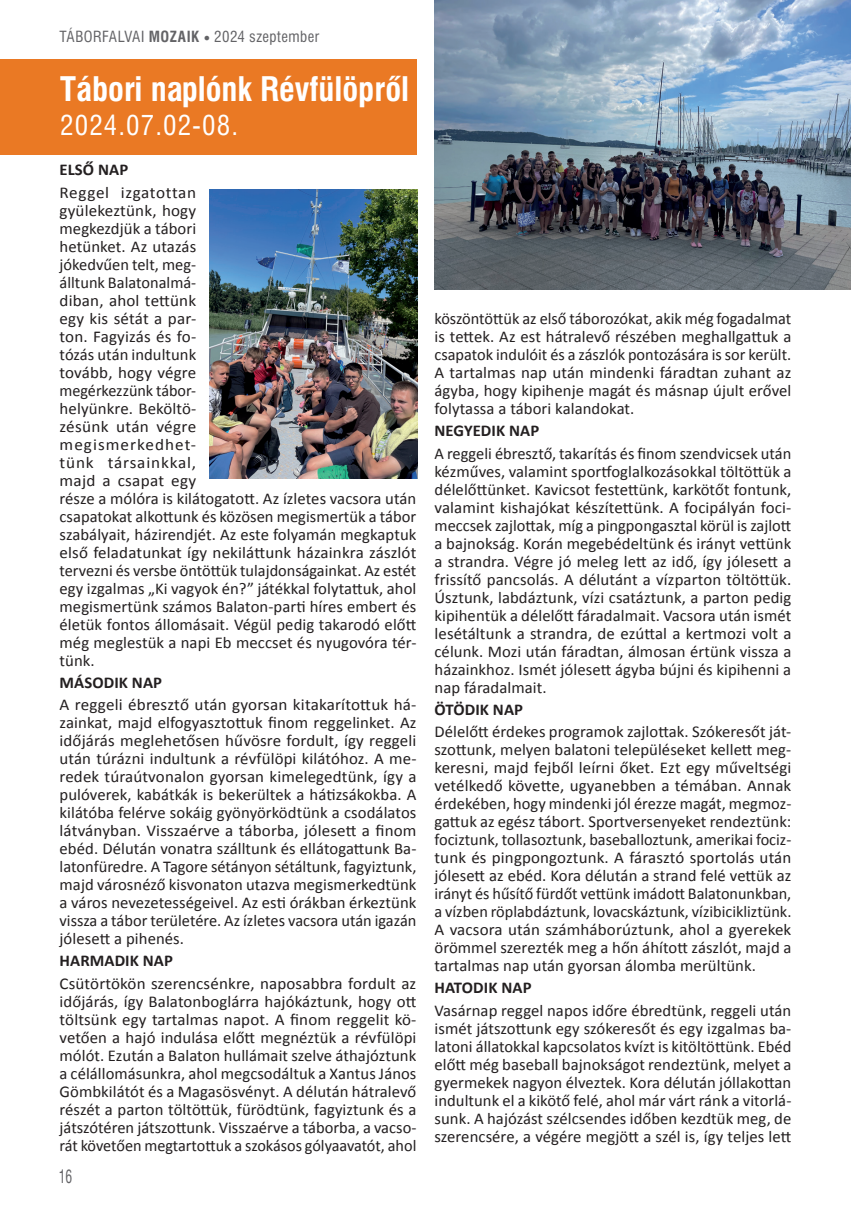
<style>
.page{position:relative;width:851px;height:1212px;background:#fff}
.page>*{position:absolute;margin:0;border:0;box-sizing:border-box;transform-origin:0 0}
.t1{font:700 33px "Swiss 721 Cn PFL";color:#fff}
.t2{font:27px "Swiss 721 Cn PFL";letter-spacing:.04em;color:#fff}
.t3{font:18px "Swiss 721 Cn PFL";color:#636366;scale:.75 1}
.t4{font:16.5px/18px "Calibri";letter-spacing:.005em;color:#231f20;text-align:justify}
.t5{font:16.5px/18px "Calibri";letter-spacing:.005em;color:#231f20;scale:1.04 1}
.t6{font:700 16.5px "Calibri";letter-spacing:.005em;color:#231f20}
.t7{font:15px "Swiss 721 Cn PFL";letter-spacing:.03em;color:#636366}
.s1{font-weight:700}
.s2{font-family:"Times New Roman";font-size:10.5px}
</style>
<div class="page">
<hr style="left:850px;top:783px;width:1px;height:429px;background:#ea7924">
<div style="left:0;top:59px;width:416px;height:95px;background:#ea7924"></div>
<img style="left:434px;top:0;width:416px;height:289px">
<img style="left:209px;top:189px;width:208px;height:289px">
<p class="t7" style="left:60px;top:28px;width:261px">TÁBORFALVAI <span class="s1">MOZAIK</span> <span class="s2">●</span> 2024 szeptember</p>
<h1 class="t1" style="left:60px;top:69px;width:350px">Tábori naplónk Révfülöpről</h1>
<h2 class="t2" style="left:60px;top:109px;width:179px">2024.07.02-08.</h2>
<p class="t6" style="left:60px;top:158px;width:70px">ELSŐ NAP</p>
<p class="t5" style="left:60px;top:182px;width:344px">Reggel izgatottan<br>gyülekeztünk, hogy<br>megkezdjük a tábori<br>hetünket. Az utazás<br>jókedvűen telt, meg-<br>álltunk Balatonalmá-<br>diban, ahol tettünk<br>egy kis sétát a par-<br>ton. Fagyizás és fo-<br>tózás után indultunk<br>tovább, hogy végre<br>megérkezzünk tábor-<br>helyünkre. Beköltö-<br>zésünk után végre<br>megismerkedhet-<br>tünk társainkkal,<br>majd a csapat egy<br>része a mólóra is kilátogatott. Az ízletes vacsora után csapatokat alkottunk és közösen megismertük a tábor szabályait, házirendjét. Az este folyamán megkaptuk első feladatunkat így nekiláttunk házainkra zászlót tervezni és versbe öntöttük tulajdonságainkat. Az estét egy izgalmas „Ki vagyok én?” játékkal folytattuk, ahol megismertünk számos Balaton-parti híres embert és életük fontos állomásait. Végül pedig takarodó előtt még meglestük a napi Eb meccset és nyugovóra tér&shy;tünk.</p>
<p class="t6" style="left:60px;top:671px;width:104px">MÁSODIK NAP</p>
<p class="t5" style="left:60px;top:695px;width:345px;text-align:justify">A reggeli ébresztő után gyorsan kitakarítottuk há&shy;zainkat, majd elfogyasztottuk finom reggelinket. Az időjárás meglehetősen hűvösre fordult, így reggeli után túrázni indultunk a révfülöpi kilátóhoz. A me&shy;redek túraútvonalon gyorsan kimelegedtünk, így a pulóverek, kabátkák is bekerültek a hátizsákokba. A kilátóba felérve sokáig gyönyörködtünk a csodálatos látványban. Visszaérve a táborba, jólesett a finom ebéd. Délután vonatra szálltunk és ellátogattunk Ba&shy;latonfüredre. A Tagore sétányon sétáltunk, fagyiztunk, majd városnéző kisvonaton utazva megismerkedtünk a város nevezetességeivel. Az esti órákban érkeztünk vissza a tábor területére. Az ízletes vacsora után igazán jólesett a pihenés.</p>
<p class="t6" style="left:60px;top:949px;width:115px">HARMADIK NAP</p>
<p class="t4" style="left:60px;top:973px;width:358px">Csütörtökön szerencsénkre, naposabbra fordult az időjárás, így Balatonboglárra hajókáztunk, hogy ott töltsünk egy tartalmas napot. A finom reggelit kö&shy;vetően a hajó indulása előtt megnéztük a révfülöpi mólót. Ezután a Balaton hullámait szelve áthajóztunk a célállomásunkra, ahol megcsodáltuk a Xantus János Gömbkilátót és a Magasösvényt. A délután hátralevő részét a parton töltöttük, fürödtünk, fagyiztunk és a játszótéren játszottunk. Visszaérve a táborba, a vacso&shy;rát követően megtartottuk a szokásos gólyaavatót, ahol</p>
<p class="t3" style="left:59px;top:1165px;width:19px">16</p>
<p class="t4" style="left:434px;top:309px;width:358px">köszöntöttük az első táborozókat, akik még fogadalmat is tettek. Az est hátralevő részében meghallgattuk a csapatok indulóit és a zászlók pontozására is sor került.<br>A tartalmas nap után mindenki fáradtan zuhant az ágyba, hogy kipihenje magát és másnap újult erővel folytassa a tábori kalandokat.</p>
<p class="t6" style="left:434px;top:419px;width:106px">NEGYEDIK NAP</p>
<p class="t4" style="left:434px;top:443px;width:358px">A reggeli ébresztő, takarítás és finom szendvicsek után kézműves, valamint sportfoglalkozásokkal töltöttük a délelőttünket. Kavicsot festettünk, karkötőt fontunk, valamint kishajókat készítettünk. A focipályán foci&shy;meccsek zajlottak, míg a pingpongasztal körül is zajlott a bajnokság. Korán megebédeltünk és irányt vettünk a strandra. Végre jó meleg lett az idő, így jólesett a frissítő pancsolás. A délutánt a vízparton töltöttük.<br>Úsztunk, labdáztunk, vízi csatáztunk, a parton pedig kipihentük a délelőtt fáradalmait. Vacsora után ismét lesétáltunk a strandra, de ezúttal a kertmozi volt a célunk. Mozi után fáradtan, álmosan értünk vissza a házainkhoz. Ismét jólesett ágyba bújni és kipihenni a nap fáradalmait.</p>
<p class="t6" style="left:434px;top:698px;width:90px">ÖTÖDIK NAP</p>
<p class="t4" style="left:434px;top:722px;width:358px">Délelőtt érdekes programok zajlottak. Szókeresőt ját&shy;szottunk, melyen balatoni településeket kellett meg&shy;keresni, majd fejből leírni őket. Ezt egy műveltségi vetélkedő követte, ugyanebben a témában. Annak érdekében, hogy mindenki jól érezze magát, megmoz&shy;gattuk az egész tábort. Sportversenyeket rendeztünk: fociztunk, tollasoztunk, baseballoztunk, amerikai fociz&shy;tunk és pingpongoztunk. A fárasztó sportolás után jólesett az ebéd. Kora délután a strand felé vettük az irányt és hűsítő fürdőt vettünk imádott Balatonunkban, a vízben röplabdáztunk, lovacskáztunk, vízibicikliztünk.<br>A vacsora után számháborúztunk, ahol a gyerekek örömmel szerezték meg a hőn áhított zászlót, majd a tartalmas nap után gyorsan álomba merültünk.</p>
<p class="t6" style="left:434px;top:976px;width:98px">HATODIK NAP</p>
<p class="t4" style="left:434px;top:1000px;width:358px">Vasárnap reggel napos időre ébredtünk, reggeli után ismét játszottunk egy szókeresőt és egy izgalmas ba&shy;latoni állatokkal kapcsolatos kvízt is kitöltöttünk. Ebéd előtt még baseball bajnokságot rendeztünk, melyet a gyermekek nagyon élveztek. Kora délután jóllakottan indultunk el a kikötő felé, ahol már várt ránk a vitorlá&shy;sunk. A hajózást szélcsendes időben kezdtük meg, de szerencsére, a végére megjött a szél is, így teljes lett</p>
</div>
